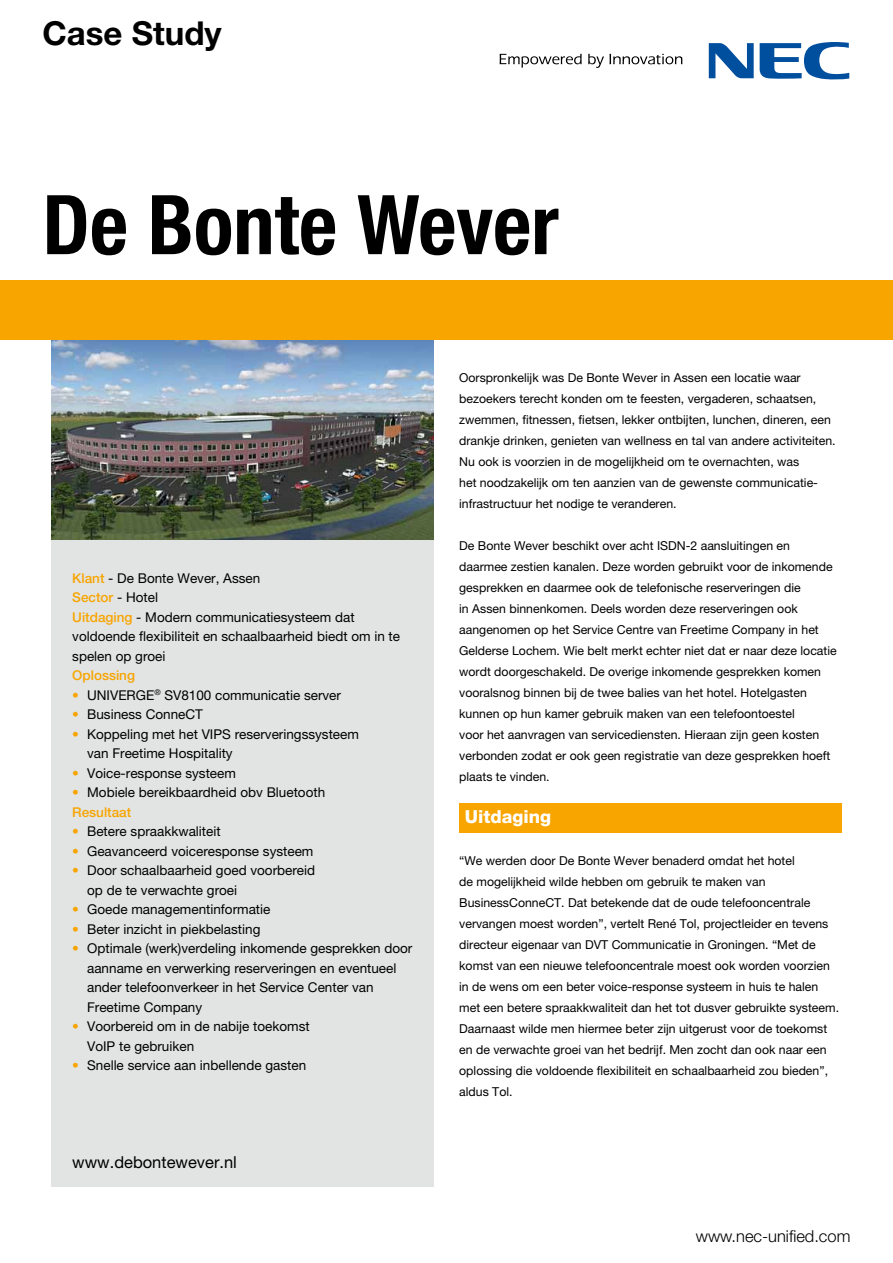
<style>
.page{position:relative;width:893px;height:1263px;background:#fff}
.page>*{position:absolute;margin:0;border:0;box-sizing:border-box;transform-origin:0 0}
.t1{font:700 condensed 82.5px "Helvetica Neue LT Pro";color:#000}
.t2{font:700 33px "Helvetica Neue LT Pro";color:#000}
.t3{font:800 18px "Helvetica Neue LT Pro";color:#fff}
.t4{font:300 16.5px "Helvetica Neue LT Pro";color:#000}
.t5{font:16.5px "Helvetica Neue LT Pro";color:#000}
.t6{font:13.5px/19.5px "Helvetica Neue LT Pro";color:#000}
.t7{font:500 13.5px "Helvetica Neue LT Pro";color:#f8a500}
.t8{font:12.3px/21px "Helvetica Neue LT Pro";color:#000}
.s1{font-weight:500;color:#f8a500}
.s2{color:#f8a500}
</style>
<div class="page">
<img style="left:51px;top:340px;width:383px;height:200px">
<div style="left:459px;top:803px;width:383px;height:29px;background:#f8a500"></div>
<svg style="left:500px;top:54px;width:82px;height:14px"></svg>
<svg style="left:588px;top:54px;width:16px;height:14px"></svg>
<svg style="left:610px;top:54px;width:72px;height:10px"></svg>
<svg style="left:709px;top:43px;width:45px;height:35px"></svg>
<svg style="left:760px;top:42px;width:89px;height:38px"></svg>
<div style="left:0;top:281px;width:893px;height:59px;background:#f8a500"></div>
<div style="left:51px;top:540px;width:383px;height:646px;background:#e2e3e3"></div>
<h2 class="t2" style="left:43px;top:13px;width:181px">Case Study</h2>
<h1 class="t1" style="left:43px;top:175px;width:518px">De Bonte Wever</h1>
<p class="t6" style="left:72px;top:568px;width:329px"><span class="s1">Klant</span> - De Bonte Wever, Assen<br><span class="s1">Sector</span> - Hotel<br><span class="s1">Uitdaging</span> - Modern communicatiesysteem dat voldoende flexibiliteit en schaalbaarheid biedt om in te spelen op groei</p>
<p class="t7" style="left:72px;top:667px;width:64px">Oplossing</p>
<p class="t6" style="left:72px;top:685px;width:270px"><span class="s2">•</span> UNIVERGE<sup>®</sup> SV8100 communicatie server</p>
<p class="t6" style="left:72px;top:704px;width:132px"><span class="s2">•</span> Business ConneCT</p>
<p class="t6" style="left:87px;top:724px;width:273px;text-indent:-15px"><span class="s2">•</span> Koppeling met het VIPS reserveringssysteem van Freetime Hospitality</p>
<p class="t6" style="left:72px;top:763px;width:165px"><span class="s2">•</span> Voice-response systeem</p>
<p class="t6" style="left:72px;top:782px;width:254px"><span class="s2">•</span> Mobiele bereikbaardheid obv Bluetooth<br><span class="s1">Resultaat</span></p>
<p class="t6" style="left:72px;top:821px;width:150px"><span class="s2">•</span> Betere spraakkwaliteit</p>
<p class="t6" style="left:72px;top:841px;width:243px"><span class="s2">•</span> Geavanceerd voiceresponse systeem</p>
<p class="t6" style="left:87px;top:860px;width:230px;text-indent:-15px"><span class="s2">•</span> Door schaalbaarheid goed voorbereid op de te verwachte groei</p>
<p class="t6" style="left:72px;top:899px;width:200px"><span class="s2">•</span> Goede managementinformatie</p>
<p class="t6" style="left:72px;top:919px;width:190px"><span class="s2">•</span> Beter inzicht in piekbelasting</p>
<p class="t6" style="left:87px;top:938px;width:327px;text-indent:-15px"><span class="s2">•</span> Optimale (werk)verdeling inkomende gesprekken door aanname en verwerking reserveringen en eventueel ander telefoonverkeer in het Service Center van Freetime Company</p>
<p class="t6" style="left:87px;top:1016px;width:224px;text-indent:-15px"><span class="s2">•</span> Voorbereid om in de nabije toekomst<br>VoIP te gebruiken</p>
<p class="t6" style="left:72px;top:1055px;width:235px"><span class="s2">•</span> Snelle service aan inbellende gasten</p>
<h3 class="t5" style="left:72px;top:1152px;width:166px">www.debontewever.nl</h3>
<p class="t8" style="left:459px;top:367px;width:378px">Oorspronkelijk was De Bonte Wever in Assen een locatie waar bezoekers terecht konden om te feesten, vergaderen, schaatsen, zwemmen, fitnessen, fietsen, lekker ontbijten, lunchen, dineren, een drankje drinken, genieten van wellness en tal van andere activiteiten.<br>Nu ook is voorzien in de mogelijkheid om te overnachten, was<br>het noodzakelijk om ten aanzien van de gewenste communicatie&shy;infrastructuur het nodige te veranderen.</p>
<p class="t8" style="left:459px;top:535px;width:379px">De Bonte Wever beschikt over acht ISDN-2 aansluitingen en daarmee zestien kanalen. Deze worden gebruikt voor de inkomende gesprekken en daarmee ook de telefonische reserveringen die<br>in Assen binnenkomen. Deels worden deze reserveringen ook aangenomen op het Service Centre van Freetime Company in het Gelderse Lochem. Wie belt merkt echter niet dat er naar deze locatie wordt doorgeschakeld. De overige inkomende gesprekken komen vooralsnog binnen bij de twee balies van het hotel. Hotelgasten kunnen op hun kamer gebruik maken van een telefoontoestel<br>voor het aanvragen van servicediensten. Hieraan zijn geen kosten verbonden zodat er ook geen registratie van deze gesprekken hoeft plaats te vinden.</p>
<h3 class="t3" style="left:465px;top:806px;width:88px">Uitdaging</h3>
<p class="t8" style="left:459px;top:850px;width:381px">“We werden door De Bonte Wever benaderd omdat het hotel<br>de mogelijkheid wilde hebben om gebruik te maken van BusinessConneCT. Dat betekende dat de oude telefooncentrale vervangen moest worden”, vertelt René Tol, projectleider en tevens directeur eigenaar van DVT Communicatie in Groningen. “Met de komst van een nieuwe telefooncentrale moest ook worden voorzien in de wens om een beter voice-response systeem in huis te halen met een betere spraakkwaliteit dan het tot dusver gebruikte systeem.<br>Daarnaast wilde men hiermee beter zijn uitgerust voor de toekomst en de verwachte groei van het bedrijf. Men zocht dan ook naar een oplossing die voldoende flexibiliteit en schaalbaarheid zou bieden”, aldus Tol.</p>
<h3 class="t4" style="left:696px;top:1226px;width:156px">www.nec-unified.com</h3>
</div>
